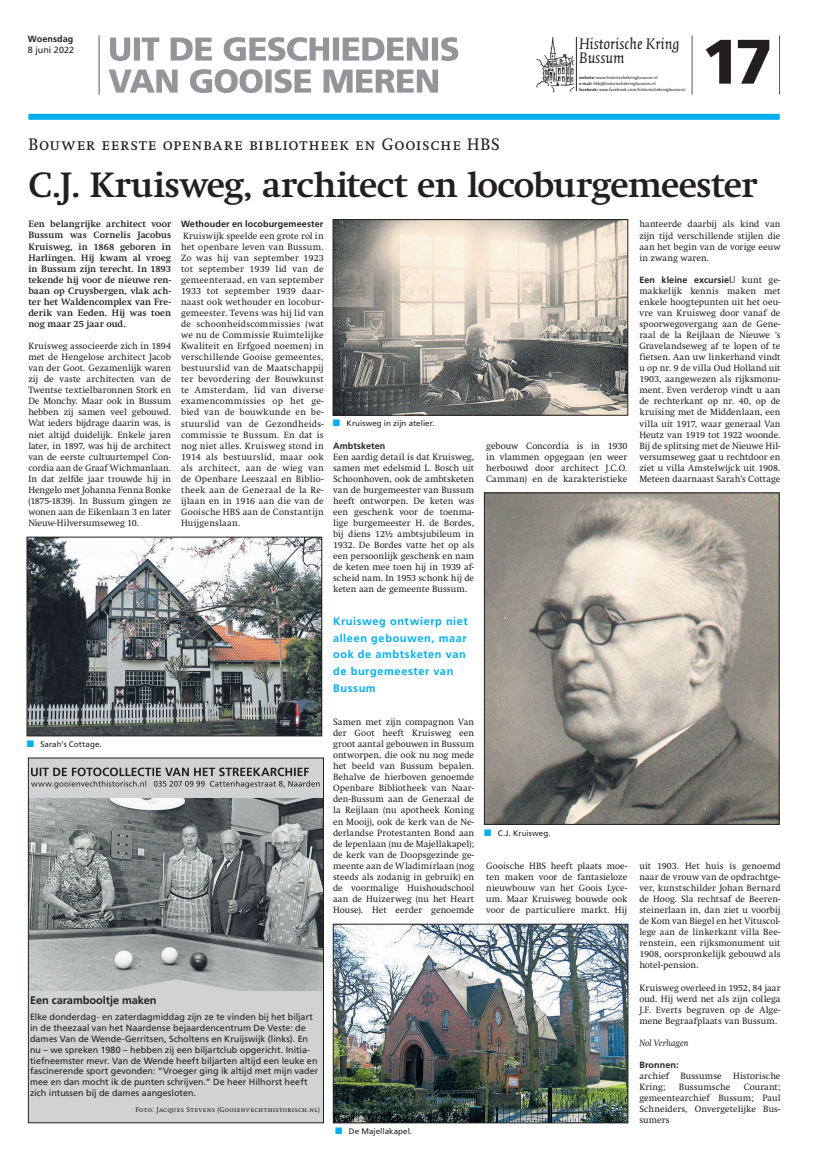
<style>
.page{position:relative;width:820px;height:1163px;background:#fff}
.page>*{position:absolute;margin:0;border:0;box-sizing:border-box;transform-origin:0 0}
.t1{font:900 62.7px "Frutiger LT Std";color:#231f20}
.t2{font:700 34.5px "Swift";letter-spacing:-.02em;color:#231f20}
.t3{font:16.5px "Swift";letter-spacing:.04em;color:#231f20}
.t4{font:italic 16.4px/13.9px "Quadraat";color:#231f20}
.t5{font:700 11px/16.5px "Frutiger LT Std";letter-spacing:.05em;color:#00aeef}
.t6{font:700 11px "Frutiger LT Std";letter-spacing:-.005em;color:#231f20}
.t7{font:9px/11.1px "Swift";letter-spacing:.005em;color:#231f20;text-align:justify}
.t8{font:9px/10.8px "Frutiger LT Std";letter-spacing:.005em;color:#231f20}
.t9{font:700 9px/11.1px "Swift";letter-spacing:.01em;color:#231f20;text-align:justify}
.t10{font:700 9px "Frutiger LT Std";letter-spacing:.01em;color:#231f20}
.t11{font:italic 9px "Swift";letter-spacing:.01em;color:#231f20}
.t12{font:8px "Frutiger LT Std";letter-spacing:.005em;color:#231f20}
.t13{font:7px "Swift";letter-spacing:.045em;color:#231f20}
.t14{font:4.6px/5.8px "Quadraat Sans";letter-spacing:.01em;color:#231f20}
.s1{font-weight:700;font-size:4.4px}
.s2{font-family:"Swift";font-weight:400}
</style>
<div class="page">
<img style="left:536px;top:36px;width:39px;height:57px">
<hr style="left:576px;top:37px;width:1px;height:54px;background:#231f20">
<div style="left:28px;top:114px;width:751px;height:6px;background:#00aeef"></div>
<hr style="left:99px;top:35px;width:1px;height:60px;background:#57585a">
<hr style="left:691px;top:35px;width:1px;height:60px;background:#57585a">
<hr style="left:779px;top:35px;width:1px;height:60px;background:#57585a">
<svg style="left:108px;top:69px;width:330px;height:24px"></svg>
<svg style="left:110px;top:37px;width:348px;height:24px"></svg>
<div style="left:29px;top:989px;width:294px;height:133px;background:#d1d2d4"></div>
<img style="left:30px;top:797px;width:291px;height:193px">
<svg style="left:107px;top:979px;width:138px;height:12px;background:#bfc2c2"></svg>
<div style="left:28px;top:757px;width:295px;height:40px;background:#d1d2d4"></div>
<img style="left:335px;top:925px;width:290px;height:195px">
<div style="left:333px;top:923px;width:294px;height:199px;border:1px solid #231f20"></div>
<div style="left:28px;top:757px;width:295px;height:365px;border:1px solid #231f20"></div>
<svg style="left:31px;top:767px;width:288px;height:21px"></svg>
<img style="left:335px;top:221px;width:290px;height:192px">
<div style="left:333px;top:219px;width:294px;height:196px;border:1px solid #231f20"></div>
<img style="left:29px;top:539px;width:291px;height:195px">
<div style="left:27px;top:537px;width:295px;height:199px;border:1px solid #231f20"></div>
<img style="left:486px;top:494px;width:291px;height:328px">
<div style="left:484px;top:492px;width:295px;height:332px;border:1px solid #231f20"></div>
<p class="t10" style="left:28px;top:33px;width:47px">Woensdag</p>
<p class="t8" style="left:28px;top:44px;width:48px">8 juni 2022</p>
<h3 class="t3" style="left:29px;top:135px;width:472px">Bouwer eerste openbare bibliotheek en Gooische HBS</h3>
<h3 class="t4" style="left:579px;top:37px;width:102px">Historische Kring<br>Bussum</h3>
<p class="t14" style="left:579px;top:75px;width:108px"><span class="s1">website:</span> www.historischekringbussum.nl<br><span class="s1">e-mail:</span> hkb@historischekringbussum.nl<br><span class="s1">facebook:</span> www.facebook.com/historischekringbussum/</p>
<h1 class="t1" style="left:701px;top:24px;width:73px">17</h1>
<h2 class="t2" style="left:28px;top:165px;width:730px">C.J. Kruisweg, architect en locoburgemeester</h2>
<p class="t9" style="left:28px;top:219px;width:144px">Een belangrijke architect voor Bussum was Cornelis Jacobus Kruisweg, in 1868 geboren in Harlingen. Hij kwam al vroeg in Bussum zijn terecht. In 1893 tekende hij voor de nieuwe ren&shy;baan op Cruysbergen, vlak ach&shy;ter het Waldencomplex van Fre&shy;derik van Eeden. Hij was toen nog maar 25 jaar oud.</p>
<p class="t7" style="left:28px;top:340px;width:144px">Kruisweg associeerde zich in 1894 met de Hengelose architect Jacob van der Goot. Gezamenlijk waren zij de vaste architecten van de Twentse textielbaronnen Stork en De Monchy. Maar ook in Bussum hebben zij samen veel gebouwd.<br>Wat ieders bijdrage daarin was, is niet altijd duidelijk. Enkele jaren later, in 1897, was hij de architect van de eerste cultuurtempel Con&shy;cordia aan de Graaf Wichmanlaan.<br>In dat zelfde jaar trouwde hij in Hengelo met Johanna Fenna Bonke (1875-1839). In Bussum gingen ze wonen aan de Eikenlaan 3 en later Nieuw-Hilversumseweg 10.</p>
<p class="t10" style="left:181px;top:219px;width:144px">Wethouder en locoburgemeester</p>
<p class="t7" style="left:181px;top:230px;width:144px">Kruiswijk speelde een grote rol in het openbare leven van Bussum.<br>Zo was hij van september 1923 tot september 1939 lid van de gemeenteraad, en van september 1933 tot september 1939 daar&shy;naast ook wethouder en locobur&shy;gemeester. Tevens was hij lid van de schoonheidscommissies (wat we nu de Commissie Ruimtelijke Kwaliteit en Erfgoed noemen) in verschillende Gooise gemeentes, bestuurslid van de Maatschappij ter bevordering der Bouwkunst te Amsterdam, lid van diverse examencommissies op het ge&shy;bied van de bouwkunde en be&shy;stuurslid van de Gezondheids&shy;commissie te Bussum. En dat is nog niet alles. Kruisweg stond in 1914 als bestuurslid, maar ook als architect, aan de wieg van de Openbare Leeszaal en Biblio&shy;theek aan de Generaal de la Re&shy;ijlaan en in 1916 aan die van de Gooische HBS aan de Constantijn Huijgenslaan.</p>
<p class="t12" style="left:346px;top:419px;width:90px">Kruisweg in zijn atelier.</p>
<p class="t10" style="left:333px;top:440px;width:54px">Ambtsketen</p>
<p class="t7" style="left:333px;top:451px;width:143px">Een aardig detail is dat Kruisweg, samen met edelsmid L. Bosch uit Schoonhoven, ook de ambtsketen van de burgemeester van Bussum heeft ontworpen. De keten was een geschenk voor de toenma&shy;lige burgemeester H. de Bordes, bij diens 12½ ambtsjubileum in 1932. De Bordes vatte het op als een persoonlijk geschenk en nam de keten mee toen hij in 1939 af&shy;scheid nam. In 1953 schonk hij de keten aan de gemeente Bussum.</p>
<p class="t5" style="left:333px;top:613px;width:136px">Kruisweg ontwierp niet alleen gebouwen, maar ook de ambtsketen van de burgemeester van<br>Bussum</p>
<p class="t12" style="left:40px;top:739px;width:63px">Sarah’s Cottage.</p>
<p class="t7" style="left:333px;top:716px;width:143px">Samen met zijn compagnon Van der Goot heeft Kruisweg een groot aantal gebouwen in Bussum ontworpen, die ook nu nog mede het beeld van Bussum bepalen.<br>Behalve de hierboven genoemde Openbare Bibliotheek van Naar&shy;den-Bussum aan de Generaal de la Reijlaan (nu apotheek Koning en Mooij), ook de kerk van de Ne&shy;derlandse Protestanten Bond aan de Iepenlaan (nu de Majellakapel); de kerk van de Doopsgezinde ge&shy;meente aan de Wladimirlaan (nog steeds als zodanig in gebruik) en de voormalige Huishoudschool aan de Huizerweg (nu het Heart House). Het eerder genoemde</p>
<p class="t6" style="left:30px;top:993px;width:128px">Een carambooltje maken</p>
<p class="t8" style="left:30px;top:1011px;width:289px">Elke donderdag- en zaterdagmiddag zijn ze te vinden bij het biljart in de theezaal van het Naardense bejaardencentrum De Veste: de dames Van de Wende-Gerritsen, Scholtens en Kruijswijk (links). En nu – we spreken 1980 – hebben zij een biljartclub opgericht. Initia&shy;tiefneemster mevr. Van de Wende heeft biljarten altijd een leuke en fascinerende sport gevonden: “Vroeger ging ik altijd met mijn vader mee en dan mocht ik de punten schrijven.” De heer Hilhorst heeft zich intussen bij de dames aangesloten.</p>
<p class="t13" style="left:135px;top:1105px;width:186px">Foto: Jacques Stevens (Gooienvechthistorisch.nl)</p>
<p class="t12" style="left:349px;top:1126px;width:65px">De Majellakapel.</p>
<p class="t7" style="left:486px;top:440px;width:143px">gebouw Concordia is in 1930 in vlammen opgegaan (en weer herbouwd door architect J.C.O.<br>Camman) en de karakteristieke</p>
<p class="t7" style="left:639px;top:219px;width:143px">hanteerde daarbij als kind van zijn tijd verschillende stijlen die aan het begin van de vorige eeuw in zwang waren.</p>
<p class="t10" style="left:639px;top:274px;width:142px">Een kleine excursie<span class="s2">U kunt ge-</span></p>
<p class="t7" style="left:639px;top:285px;width:143px">makkelijk kennis maken met enkele hoogtepunten uit het oeu&shy;vre van Kruisweg door vanaf de spoorwegovergang aan de Gene&shy;raal de la Reijlaan de Nieuwe ’s Gravelandseweg af te lopen of te fietsen. Aan uw linkerhand vindt u op nr. 9 de villa Oud Holland uit 1903, aangewezen als rijksmonu&shy;ment. Even verderop vindt u aan de rechterkant op nr. 40, op de kruising met de Middenlaan, een villa uit 1917, waar generaal Van Heutz van 1919 tot 1922 woonde.<br>Bij de splitsing met de Nieuwe Hil&shy;versumseweg gaat u rechtdoor en ziet u villa Amstelwijck uit 1908.<br>Meteen daarnaast Sarah’s Cottage</p>
<p class="t12" style="left:497px;top:828px;width:54px">C.J. Kruisweg.</p>
<p class="t7" style="left:486px;top:860px;width:143px">Gooische HBS heeft plaats moe&shy;ten maken voor de fantasieloze nieuwbouw van het Goois Lyce&shy;um. Maar Kruisweg bouwde ook voor de particuliere markt. Hij</p>
<p class="t7" style="left:639px;top:860px;width:143px">uit 1903. Het huis is genoemd naar de vrouw van de opdrachtge&shy;ver, kunstschilder Johan Bernard de Hoog. Sla rechtsaf de Beeren&shy;steinerlaan in, dan ziet u voorbij de Kom van Biegel en het Vituscol&shy;lege aan de linkerkant villa Bee&shy;renstein, een rijksmonument uit 1908, oorspronkelijk gebouwd als hotel-pension.</p>
<p class="t7" style="left:639px;top:981px;width:142px">Kruisweg overleed in 1952, 84 jaar oud. Hij werd net als zijn collega J.F. Everts begraven op de Alge&shy;mene Begraafplaats van Bussum.</p>
<p class="t11" style="left:639px;top:1037px;width:51px">Nol Verhagen</p>
<p class="t10" style="left:639px;top:1059px;width:41px">Bronnen:</p>
<p class="t7" style="left:639px;top:1070px;width:31px">archief</p>
<p class="t7" style="left:680px;top:1070px;width:43px">Bussumse</p>
<p class="t7" style="left:732px;top:1070px;width:49px">Historische</p>
<p class="t7" style="left:639px;top:1081px;width:28px">Kring;</p>
<p class="t7" style="left:678px;top:1081px;width:53px">Bussumsche</p>
<p class="t7" style="left:639px;top:1081px;width:143px;text-indent:104px">Courant; gemeentearchief Bussum; Paul Schneiders, Onvergetelijke Bus&shy;sumers</p>
</div>
